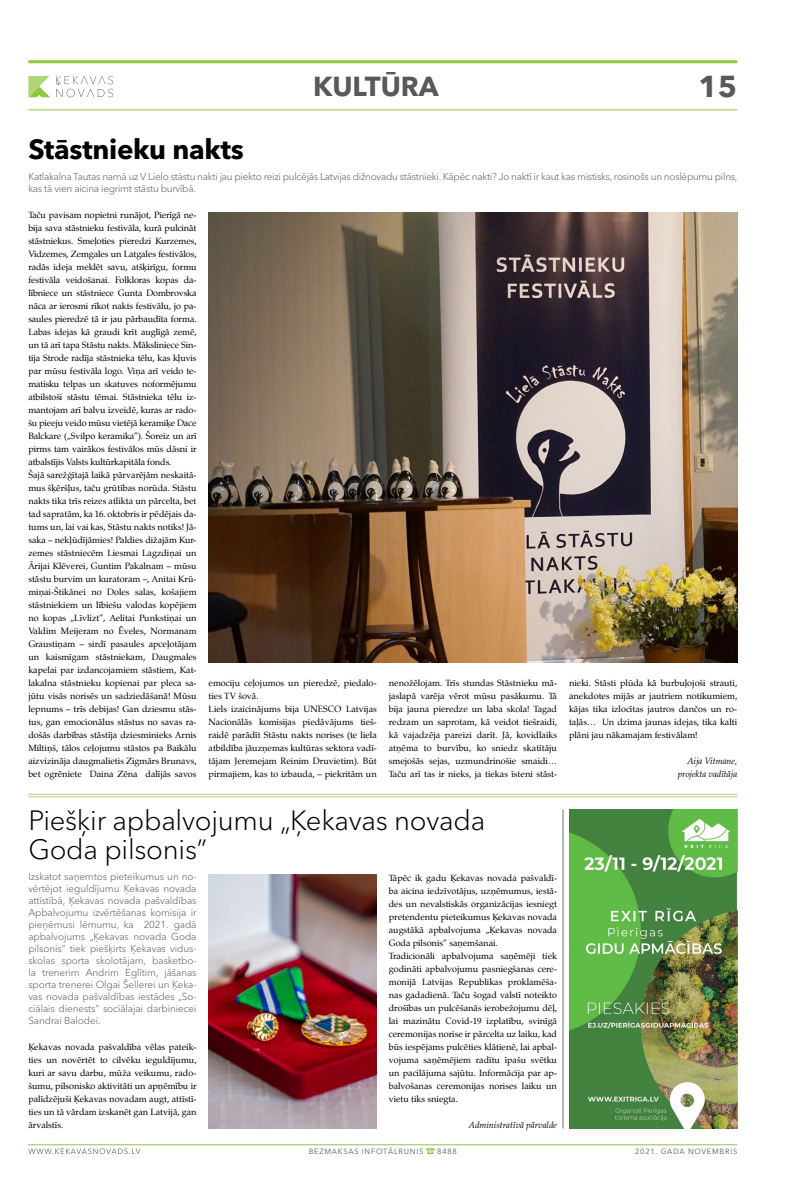
<style>
.page{position:relative;width:794px;height:1191px;background:#fff}
.page>*{position:absolute;margin:0;border:0;box-sizing:border-box;transform-origin:0 0}
.t1{font:700 30px "Avenir Next Cyr";color:#58595b}
.t2{font:300 27.6px/29px "Avenir Next Cyr";letter-spacing:-.01em;color:#000}
.t3{font:700 27.6px "Avenir Next Cyr";color:#000}
.t4{font:700 27.3px "Avenir Next Cyr";color:#58595b}
.t5{font:14px "Dienbats";color:#8dc63f}
.t6{font:300 10px/12px "Avenir Next Cyr";letter-spacing:-.025em;color:#58595b;text-align:justify}
.t7{font:9px/13px "Zapf Calligraphic 801 TL";color:#000;text-align:justify}
.t8{font:italic 9px/13px "Zapf Calligraphic 801 TL";color:#000;text-align:right}
.t9{font:7.5px "Avenir Next Cyr";letter-spacing:.1em;color:#58595b}
</style>
<div class="page">
<hr style="left:28px;top:1144px;width:709px;height:1px;background:#8dc63f">
<hr style="left:28px;top:60px;width:709px;height:3px;background:#8dc63f">
<hr style="left:28px;top:109px;width:709px;height:1px;background:#8dc63f">
<svg style="left:28px;top:76px;width:22px;height:21px"></svg>
<svg style="left:56px;top:76px;width:57px;height:21px"></svg>
<svg style="left:28px;top:1148px;width:112px;height:6px"></svg>
<hr style="left:28px;top:794px;width:709px;height:1px;background:#afd779">
<hr style="left:28px;top:796px;width:709px;height:1px;background:#afd779">
<hr style="left:563px;top:809px;width:1px;height:319px;background:#6d6e71">
<img style="left:209px;top:213px;width:528px;height:450px">
<img style="left:209px;top:874px;width:168px;height:254px">
<img style="left:569px;top:809px;width:168px;height:319px">
<h3 class="t4" style="left:313px;top:70px;width:127px">kultūra</h3>
<h1 class="t1" style="left:698px;top:68px;width:40px">15</h1>
<h2 class="t3" style="left:28px;top:133px;width:217px">Stāstnieku nakts</h2>
<p class="t6" style="left:28px;top:170px;width:710px">Katlakalna Tautas namā uz V Lielo stāstu nakti jau piekto reizi pulcējās Latvijas dižnovadu stāstnieki. Kāpēc nakti? Jo naktī ir kaut kas mistisks, rosinošs un noslēpumu pilns, kas tā vien aicina iegrimt stāstu burvībā.</p>
<p class="t7" style="left:28px;top:208px;width:170px;text-align:left">Taču pavisam nopietni runājot, Pierīgā ne&shy;bija sava stāstnieku festivāla, kurā pulcināt stāstniekus. Smeļoties pieredzi Kurzemes, Vidzemes, Zemgales un Latgales festivālos, radās ideja meklēt savu, atšķirīgu, formu festivāla veidošanai. Folkloras kopas da&shy;lībniece un stāstniece Gunta Dombrovska nāca ar ierosmi rīkot nakts festivālu, jo pa&shy;saules pieredzē tā ir jau pārbaudīta forma.<br>Labas idejas kā graudi krīt auglīgā zemē, un tā arī tapa Stāstu nakts. Māksliniece Sin&shy;tija Strode radīja stāstnieka tēlu, kas kļuvis par mūsu festivāla logo. Viņa arī veido te&shy;matisku telpas un skatuves noformējumu atbilstoši stāstu tēmai. Stāstnieka tēlu iz&shy;mantojam arī balvu izveidē, kuras ar rado&shy;šu pieeju veido mūsu vietējā keramiķe Dace Balckare („Svilpo keramika”). Šoreiz un arī pirms tam vairākos festivālos mūs dāsni ir atbalstījis Valsts kultūrkapitāla fonds.<br>Šajā sarežģītajā laikā pārvarējām neskaitā&shy;mus šķēršļus, taču grūtības norūda. Stāstu nakts tika trīs reizes atlikta un pārcelta, bet tad sapratām, ka 16. oktobris ir pēdējais da&shy;tums un, lai vai kas, Stāstu nakts notiks! Jā&shy;saka – nekļūdījāmies! Paldies dižajām Kur&shy;zemes stāstniecēm Liesmai Lagzdiņai un Ārijai Klēverei, Guntim Pakalnam – mūsu stāstu burvim un kuratoram –, Anitai Krū&shy;miņai-Štikānei no Doles salas, košajiem stāstniekiem un lībiešu valodas kopējiem no kopas „Līvlizt”, Aelitai Punkstiņai un Valdim Meijeram no Ēveles, Normanam Graustiņam – sirdī pasaules apceļotājam un kaismīgam stāstniekam, Daugmales kapelai par izdancojamiem stāstiem, Kat&shy;lakalna stāstnieku kopienai par pleca sa&shy;jūtu visās norisēs un sadziedāšanā! Mūsu lepnums – trīs debijas! Gan dziesmu stās&shy;tus, gan emocionālus stāstus no savas ra&shy;došās darbības stāstīja dziesminieks Arnis Miltiņš, tālos ceļojumu stāstos pa Baikālu aizvizināja daugmalietis Zigmārs Brunavs, bet ogrēniete Daina Zēna dalījās savos</p>
<p class="t7" style="left:209px;top:676px;width:170px;text-align:left">emociju ceļojumos un pieredzē, piedalo&shy;ties TV šovā.<br>Liels izaicinājums bija UNESCO Latvijas Nacionālās komisijas piedāvājums tieš&shy;raidē parādīt Stāstu nakts norises (te liela atbildība jāuzņemas kultūras sektora vadī&shy;tājam Jeremejam Reinim Druvietim). Būt pirmajiem, kas to izbauda, – piekritām un</p>
<p class="t7" style="left:389px;top:676px;width:170px">nenožēlojam. Trīs stundas Stāstnieku mā&shy;jaslapā varēja vērot mūsu pasākumu. Tā bija jauna pieredze un laba skola! Tagad redzam un saprotam, kā veidot tiešraidi, kā vajadzēja pareizi darīt. Jā, kovidlaiks atņēma to burvību, ko sniedz skatītāju smejošās sejas, uzmundrinošie smaidi… Taču arī tas ir nieks, ja tiekas īsteni stāst-</p>
<p class="t7" style="left:569px;top:676px;width:170px">nieki. Stāsti plūda kā burbuļojoši strauti, anekdotes mijās ar jautriem notikumiem, kājas tika izlocītas jautros dančos un ro&shy;taļās… Un dzima jaunas idejas, tika kalti plāni jau nākamajam festivālam!</p>
<p class="t8" style="left:678px;top:754px;width:61px">Aija Vitmane, projekta vadītāja</p>
<h2 class="t2" style="left:28px;top:806px;width:458px">Piešķir apbalvojumu „Ķekavas novada<br>Goda pilsonis”</h2>
<p class="t6" style="left:28px;top:870px;width:170px">Izskatot saņemtos pieteikumus un no&shy;vērtējot ieguldījumu Ķekavas novada attīstībā, Ķekavas novada pašvaldības Apbalvojumu izvērtēšanas komisija ir pieņēmusi lēmumu, ka 2021. gadā apbalvojums „Ķekavas novada Goda pilsonis” tiek piešķirts Ķekavas vidus&shy;skolas sporta skolotājam, basketbo&shy;la trenerim Andrim Eglītim, jāšanas sporta trenerei Olgai Šellerei un Ķeka&shy;vas novada pašvaldības iestādes „So&shy;ciālais dienests” sociālajai darbiniecei Sandrai Balodei.</p>
<p class="t7" style="left:28px;top:1040px;width:170px">Ķekavas novada pašvaldība vēlas pateik&shy;ties un novērtēt to cilvēku ieguldījumu, kuri ar savu darbu, mūža veikumu, rado&shy;šumu, pilsonisko aktivitāti un apņēmību ir palīdzējuši Ķekavas novadam augt, attīstī&shy;ties un tā vārdam izskanēt gan Latvijā, gan ārvalstīs.</p>
<p class="t7" style="left:389px;top:871px;width:170px;text-align:left">Tāpēc ik gadu Ķekavas novada pašvaldī&shy;ba aicina iedzīvotājus, uzņēmumus, iestā&shy;des un nevalstiskās organizācijas iesniegt pretendentu pieteikumus Ķekavas novada augstākā apbalvojuma „Ķekavas novada Goda pilsonis” saņemšanai.<br>Tradicionāli apbalvojuma saņēmēji tiek godināti apbalvojumu pasniegšanas cere&shy;monijā Latvijas Republikas proklamēša&shy;nas gadadienā. Taču šogad valstī noteikto drošības un pulcēšanās ierobežojumu dēļ, lai mazinātu Covid-19 izplatību, svinīgā ceremonijas norise ir pārcelta uz laiku, kad būs iespējams pulcēties klātienē, lai apbal&shy;vojuma saņēmējiem radītu īpašu svētku un pacilājuma sajūtu. Informācija par ap&shy;balvošanas ceremonijas norises laiku un vietu tiks sniegta.</p>
<p class="t8" style="left:469px;top:1118px;width:90px">Administratīvā pārvalde</p>
<p class="t9" style="left:309px;top:1147px;width:116px">B EZMAKSAS INFOTĀLRUNIS</p>
<p class="t9" style="left:437px;top:1147px;width:21px">8488</p>
<h3 class="t5" style="left:425px;top:1144px;width:12px">9</h3>
<p class="t9" style="left:635px;top:1147px;width:104px">2021. GADA NOVEMBRIS</p>
</div>
